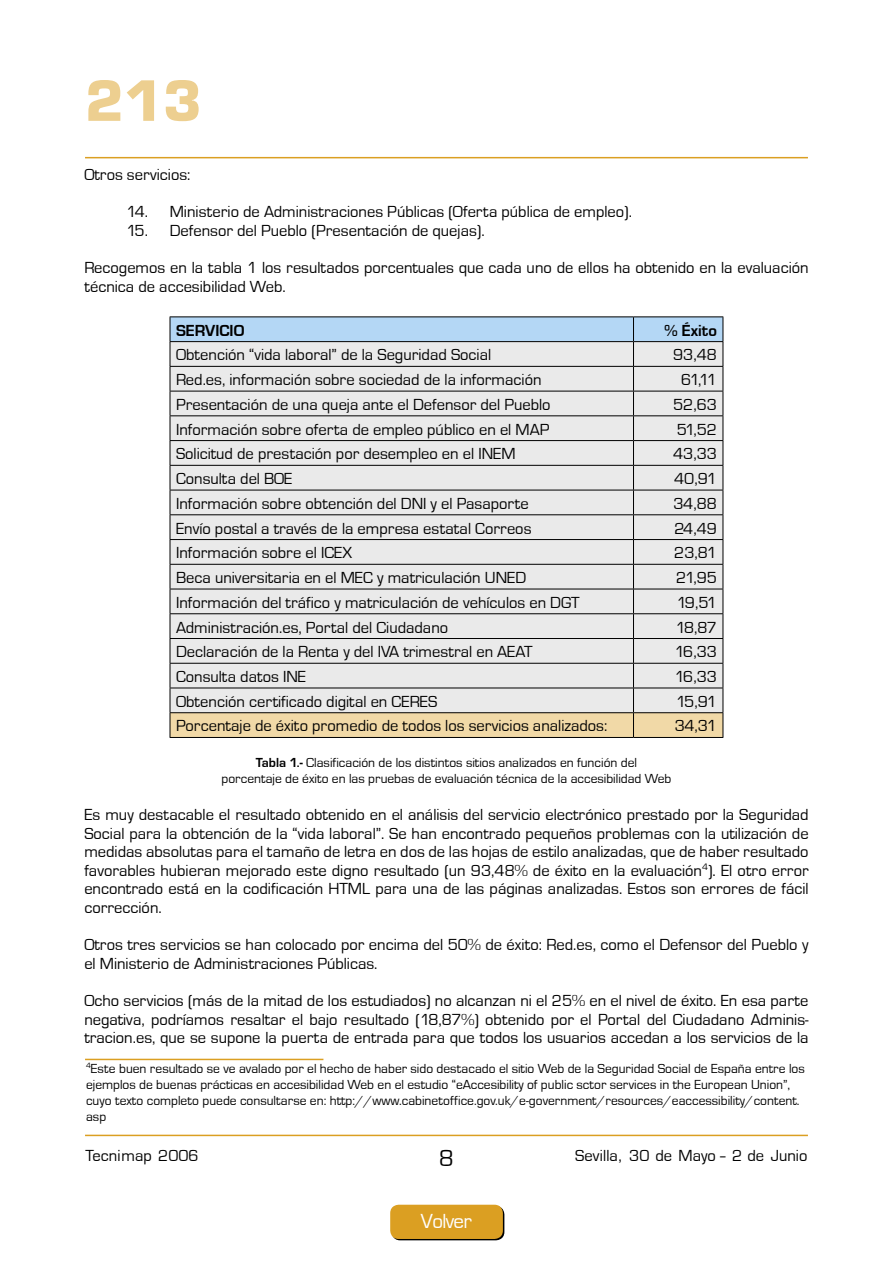
<style>
.page{position:relative;width:893px;height:1263px;background:#fff}
.page>*{position:absolute;margin:0;border:0;box-sizing:border-box;transform-origin:0 0}
.t1{font:700 54px "Eurostile";color:#edcf90}
.t2{font:24px "Eurostile";color:#000}
.t3{font:21px "Eurostile";letter-spacing:-.03em;color:#fff}
.t4{font:16.5px/18.6px "Eurostile T";color:#000}
.t5{font:700 16.5px "Eurostile T";color:#000}
.t6{font:16.5px "Eurostile";color:#000}
.t7{font:13.5px/16.2px "Eurostile T";color:#000;text-align:center}
.s1{font-weight:700}
</style>
<div class="page">
<hr style="left:85px;top:1135px;width:723px;height:1px;background:#db9f22">
<div style="left:390px;top:1205px;width:114px;height:35px;background:#db9f22"></div>
<hr style="left:85px;top:157px;width:723px;height:1px;background:#db9f22">
<hr style="left:85px;top:1059px;width:238px;height:1px;background:#db9f22">
<hr style="left:170px;top:316px;width:463px;height:1px;background:#000">
<hr style="left:633px;top:316px;width:90px;height:1px;background:#000">
<svg style="left:170px;top:317px;width:554px;height:420px;background:#dddddc"></svg>
<hr style="left:170px;top:737px;width:463px;height:1px;background:#000">
<hr style="left:633px;top:737px;width:90px;height:1px;background:#000">
<h1 class="t1" style="left:85px;top:68px;width:118px">213</h1>
<p class="t4" style="left:84px;top:166px;width:108px">Otros servicios:</p>
<p class="t4" style="left:126px;top:203px;width:507px">14. Ministerio de Administraciones Públicas (Oferta pública de empleo).</p>
<p class="t4" style="left:126px;top:222px;width:360px">15. Defensor del Pueblo (Presentación de quejas).</p>
<p class="t4" style="left:84px;top:259px;width:726px">Recogemos en la tabla 1 los resultados porcentuales que cada uno de ellos ha obtenido en la evaluación técnica de accesibilidad Web.</p>
<p class="t5" style="left:176px;top:321px;width:70px">SERVICIO</p>
<p class="t5" style="left:665px;top:321px;width:54px">% Éxito</p>
<p class="t4" style="left:176px;top:346px;width:317px">Obtención “vida laboral” de la Seguridad Social</p>
<p class="t4" style="left:673px;top:346px;width:45px">93,48</p>
<p class="t4" style="left:176px;top:371px;width:367px">Red.es, información sobre sociedad de la información</p>
<p class="t4" style="left:681px;top:371px;width:37px">61,11</p>
<p class="t4" style="left:176px;top:395px;width:376px">Presentación de una queja ante el Defensor del Pueblo</p>
<p class="t4" style="left:673px;top:395px;width:45px">52,63</p>
<p class="t4" style="left:176px;top:420px;width:375px">Información sobre oferta de empleo público en el MAP</p>
<p class="t4" style="left:677px;top:420px;width:42px">51,52</p>
<p class="t4" style="left:176px;top:445px;width:341px">Solicitud de prestación por desempleo en el INEM</p>
<p class="t4" style="left:673px;top:445px;width:45px">43,33</p>
<p class="t4" style="left:176px;top:470px;width:118px">Consulta del BOE</p>
<p class="t4" style="left:674px;top:470px;width:44px">40,91</p>
<p class="t4" style="left:176px;top:494px;width:354px">Información sobre obtención del DNI y el Pasaporte</p>
<p class="t4" style="left:673px;top:494px;width:45px">34,88</p>
<p class="t4" style="left:176px;top:519px;width:357px">Envío postal a través de la empresa estatal Correos</p>
<p class="t4" style="left:674px;top:519px;width:44px">24,49</p>
<p class="t4" style="left:176px;top:544px;width:178px">Información sobre el ICEX</p>
<p class="t4" style="left:674px;top:544px;width:44px">23,81</p>
<p class="t4" style="left:176px;top:569px;width:352px">Beca universitaria en el MEC y matriculación UNED</p>
<p class="t4" style="left:676px;top:569px;width:42px">21,95</p>
<p class="t4" style="left:176px;top:593px;width:405px">Información del tráfico y matriculación de vehículos en DGT</p>
<p class="t4" style="left:677px;top:593px;width:42px">19,51</p>
<p class="t4" style="left:176px;top:618px;width:274px">Administración.es, Portal del Ciudadano</p>
<p class="t4" style="left:676px;top:618px;width:43px">18,87</p>
<p class="t4" style="left:176px;top:643px;width:358px">Declaración de la Renta y del IVA trimestral en AEAT</p>
<p class="t4" style="left:675px;top:643px;width:44px">16,33</p>
<p class="t4" style="left:176px;top:668px;width:132px">Consulta datos INE</p>
<p class="t4" style="left:675px;top:668px;width:44px">16,33</p>
<p class="t4" style="left:176px;top:692px;width:263px">Obtención certificado digital en CERES</p>
<p class="t4" style="left:676px;top:692px;width:42px">15,91</p>
<p class="t4" style="left:176px;top:717px;width:433px">Porcentaje de éxito promedio de todos los servicios analizados:</p>
<p class="t4" style="left:675px;top:717px;width:44px">34,31</p>
<p class="t7" style="left:221px;top:754px;width:451px"><span class="s1">Tabla 1.-</span> Clasificación de los distintos sitios analizados en función del<br>porcentaje de éxito en las pruebas de evaluación técnica de la accesibilidad Web</p>
<p class="t4" style="left:84px;top:806px;width:726px;text-align:justify">Es muy destacable el resultado obtenido en el análisis del servicio electrónico prestado por la Seguridad Social para la obtención de la “vida laboral”. Se han encontrado pequeños problemas con la utilización de medidas absolutas para el tamaño de letra en dos de las hojas de estilo analizadas, que de haber resultado favorables hubieran mejorado este digno resultado (un 93,48% de éxito en la evaluación<sup>4</sup>). El otro error encontrado está en la codificación HTML para una de las páginas analizadas. Estos son errores de fácil corrección.</p>
<p class="t4" style="left:84px;top:936px;width:726px">Otros tres servicios se han colocado por encima del 50% de éxito: Red.es, como el Defensor del Pueblo y el Ministerio de Administraciones Públicas.</p>
<p class="t4" style="left:84px;top:992px;width:726px;text-align:justify">Ocho servicios (más de la mitad de los estudiados) no alcanzan ni el 25% en el nivel de éxito. En esa parte negativa, podríamos resaltar el bajo resultado (18,87%) obtenido por el Portal del Ciudadano Adminis&shy;tracion.es, que se supone la puerta de entrada para que todos los usuarios accedan a los servicios de la</p>
<p class="t7" style="left:86px;top:1060px;width:720px;text-align:left"><sup>4</sup>Este buen resultado se ve avalado por el hecho de haber sido destacado el sitio Web de la Seguridad Social de España entre los ejemplos de buenas prácticas en accesibilidad Web en el estudio “eAccesibility of public sctor services in the European Union”, cuyo texto completo puede consultarse en: http://www.cabinetoffice.gov.uk/e-government/resources/eaccessibility/content. asp</p>
<p class="t6" style="left:85px;top:1146px;width:115px">Tecnimap 2006</p>
<h2 class="t2" style="left:439px;top:1145px;width:16px">8</h2>
<p class="t4" style="left:575px;top:1146px;width:234px">Sevilla, 30 de Mayo - 2 de Junio</p>
<p class="t3" style="left:421px;top:1210px;width:52px">Volver</p>
</div>
